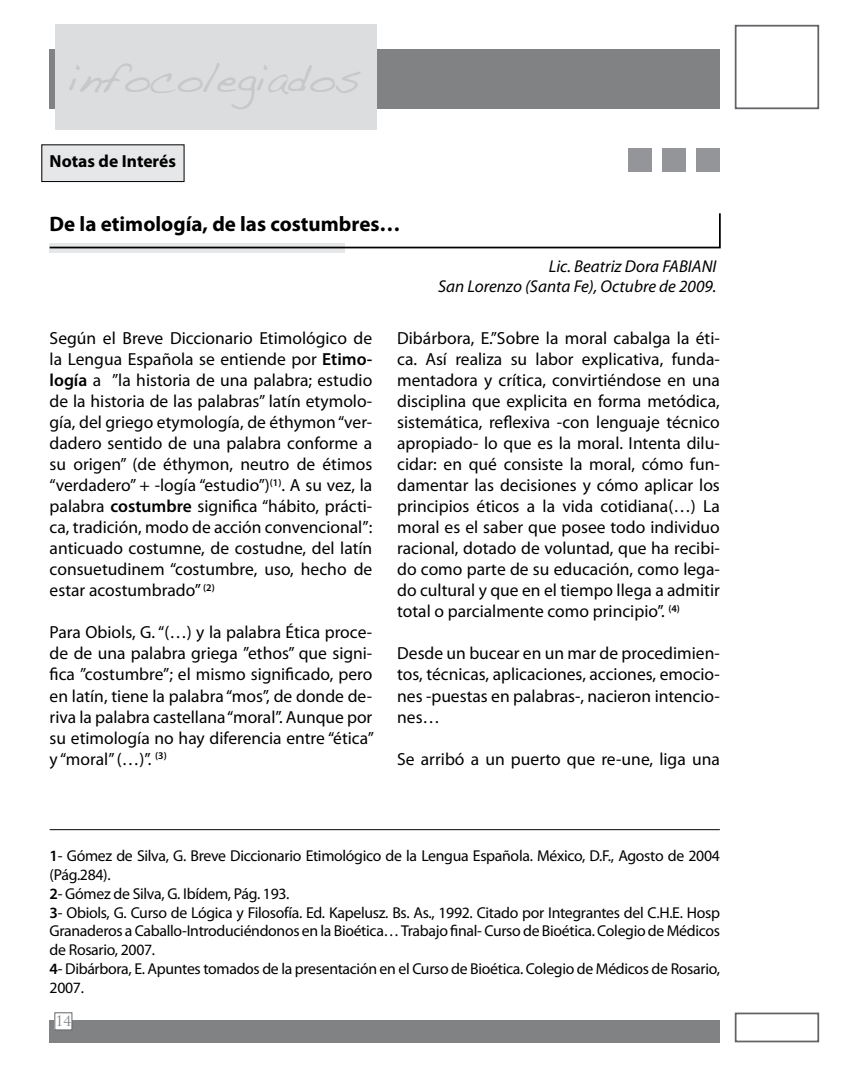
<style>
.page{position:relative;width:844px;height:1092px;background:#fff}
.page>*{position:absolute;margin:0;border:0;box-sizing:border-box;transform-origin:0 0}
.t1{font:42px "Handwriting Dakota";color:#c6c8ca}
.t2{font:700 21px "Myriad Pro";color:#000}
.t3{font:17.5px/21px "Myriad Pro";color:#000;text-align:justify}
.t4{font:700 17.5px "Myriad Pro";color:#000}
.t5{font:italic 17.15px/20.1px "Myriad Pro";color:#000;text-align:right}
.t6{font:15.75px/18.9px "Myriad Pro";letter-spacing:-.02em;color:#000}
.t7{font:14px "Trajan Pro";color:#808284}
.s1{font-weight:600}
</style>
<div class="page">
<div style="left:50px;top:50px;width:669px;height:59px;background:#808284"></div>
<div style="left:734px;top:25px;width:85px;height:84px;border:2px solid #626366"></div>
<div style="left:50px;top:1019px;width:669px;height:23px;background:#808284"></div>
<div style="left:55px;top:1012px;width:17px;height:17px;background:#fff"></div>
<div style="left:55px;top:1012px;width:17px;height:18px;border:1px solid #646567"></div>
<div style="left:734px;top:1012px;width:85px;height:30px;border:2px solid #626366"></div>
<div style="left:50px;top:243px;width:294px;height:10px;background:#e6e7e8"></div>
<div style="left:42px;top:145px;width:142px;height:36px;background:#e6e7e8"></div>
<div style="left:41px;top:144px;width:143px;height:38px;border:1px solid #000"></div>
<div style="left:55px;top:25px;width:321px;height:105px;background:#dcddde"></div>
<div style="left:696px;top:149px;width:23px;height:23px;background:#939598"></div>
<div style="left:662px;top:149px;width:23px;height:23px;background:#939598"></div>
<div style="left:628px;top:149px;width:23px;height:23px;background:#939598"></div>
<svg style="left:49px;top:213px;width:672px;height:36px"></svg>
<hr style="left:50px;top:829px;width:669px;height:1px;background:#000">
<h1 class="t1" style="left:68px;top:53px;width:293px">infocolegiados</h1>
<p class="t4" style="left:50px;top:150px;width:128px">Notas de Interés</p>
<p class="t2" style="left:50px;top:210px;width:352px">De la etimología, de las costumbres…</p>
<p class="t5" style="left:438px;top:255px;width:280px">Lic. Beatriz Dora FABIANI<br>San Lorenzo (Santa Fe), Octubre de 2009.</p>
<p class="t3" style="left:50px;top:327px;width:324px">Según el Breve Diccionario Etimológico de la Lengua Española se entiende por <span class="s1">Etimo&shy;logía</span> a ”la historia de una palabra; estudio de la historia de las palabras” latín etymolo&shy;gía, del griego etymología, de éthymon “ver&shy;dadero sentido de una palabra conforme a su origen” (de éthymon, neutro de étimos “verdadero” + -logía “estudio”)<sup>(1)</sup>. A su vez, la palabra <span class="s1">costumbre</span> significa “hábito, prácti&shy;ca, tradición, modo de acción convencional”: anticuado costumne, de costudne, del latín consuetudinem “costumbre, uso, hecho de estar acostumbrado” <sup>(2)</sup></p>
<p class="t3" style="left:50px;top:621px;width:325px">Para Obiols, G. “(…) y la palabra Ética proce&shy;de de una palabra griega ”ethos” que signi&shy;fica ”costumbre”; el mismo significado, pero en latín, tiene la palabra “mos”, de donde de&shy;riva la palabra castellana “moral”. Aunque por su etimología no hay diferencia entre “ética” y “moral” (…)”. <sup>(3)</sup></p>
<p class="t3" style="left:397px;top:327px;width:324px">Dibárbora, E.”Sobre la moral cabalga la éti&shy;ca. Así realiza su labor explicativa, funda&shy;mentadora y crítica, convirtiéndose en una disciplina que explicita en forma metódica, sistemática, reflexiva -con lenguaje técnico apropiado- lo que es la moral. Intenta dilu&shy;cidar: en qué consiste la moral, cómo fun&shy;damentar las decisiones y cómo aplicar los principios éticos a la vida cotidiana(…) La moral es el saber que posee todo individuo racional, dotado de voluntad, que ha recibi&shy;do como parte de su educación, como lega&shy;do cultural y que en el tiempo llega a admitir total o parcialmente como principio”. <sup>(4)</sup></p>
<p class="t3" style="left:397px;top:642px;width:324px">Desde un bucear en un mar de procedimien&shy;tos, técnicas, aplicaciones, acciones, emocio&shy;nes -puestas en palabras-, nacieron intencio&shy;nes…</p>
<p class="t3" style="left:397px;top:747px;width:324px">Se arribó a un puerto que re-une, liga una</p>
<p class="t6" style="left:50px;top:845px;width:671px"><span class="s1">1</span>- Gómez de Silva, G. Breve Diccionario Etimológico de la Lengua Española. México, D.F., Agosto de 2004 (Pág.284).<br><span class="s1">2</span>- Gómez de Silva, G. Ibídem, Pág. 193.<br><span class="s1">3</span>- Obiols, G. Curso de Lógica y Filosofía. Ed. Kapelusz. Bs. As., 1992. Citado por Integrantes del C.H.E. Hosp Granaderos a Caballo-Introduciéndonos en la Bioética… Trabajo final- Curso de Bioética. Colegio de Médicos de Rosario, 2007.<br><span class="s1">4</span>- Dibárbora, E. Apuntes tomados de la presentación en el Curso de Bioética. Colegio de Médicos de Rosario, 2007.</p>
<p class="t7" style="left:55px;top:1011px;width:17px">14</p>
</div>
